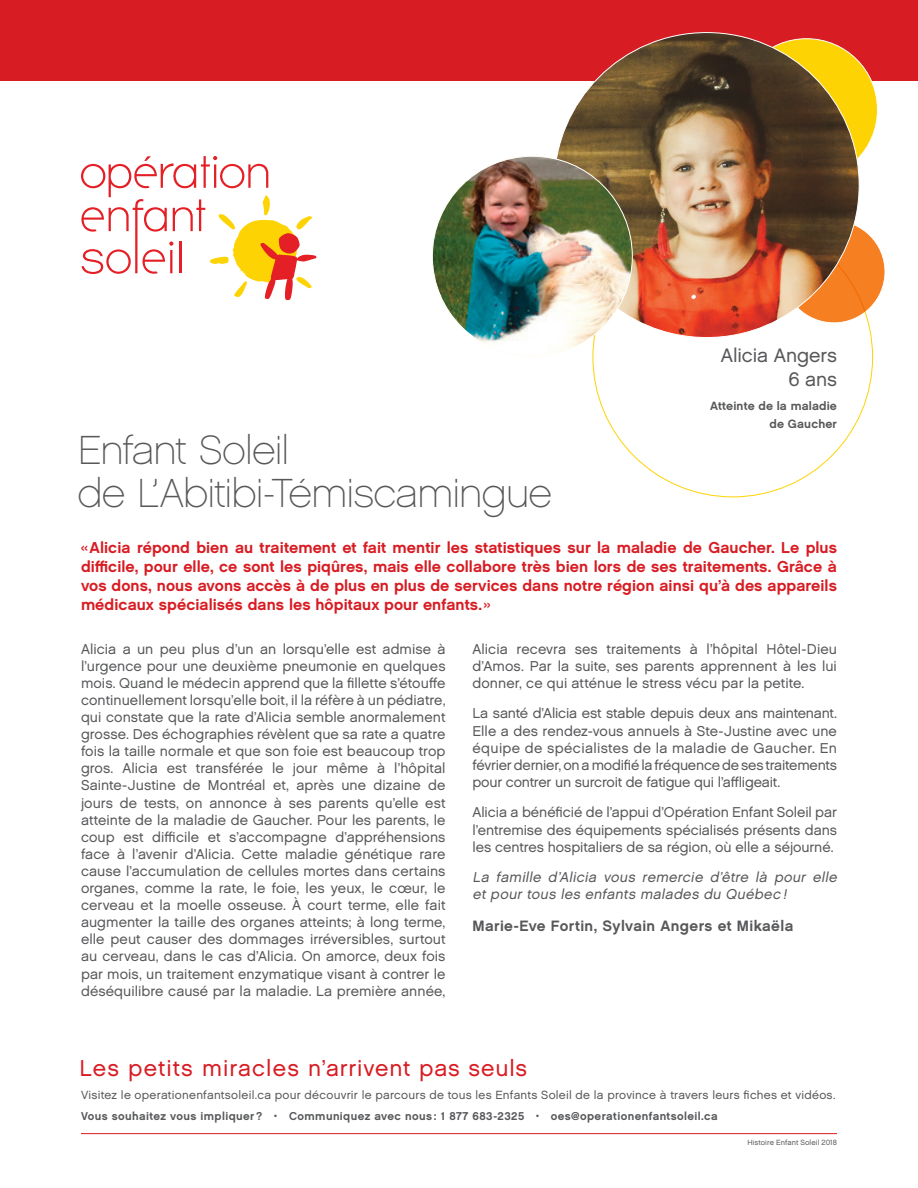
<style>
.page{position:relative;width:918px;height:1188px;background:#fff}
.page>*{position:absolute;margin:0;border:0;box-sizing:border-box;transform-origin:0 0}
.t1{font:40.5px/43.5px "Chalet Paris Nineteen Sixty";letter-spacing:-.02em;color:#57585a}
.t2{font:22.95px "Chalet London Nineteen Sixty";letter-spacing:.04em;color:#d81c23}
.t3{font:19.5px/23.4px "Chalet London Nineteen Sixty";letter-spacing:-.005em;color:#57585a;text-align:right}
.t4{font:15.75px/18.9px "Chalet New York Nineteen Sixty";letter-spacing:.005em;color:#d81c23;text-align:justify}
.t5{font:15px "Chalet New York Nineteen Sixty";letter-spacing:.025em;color:#57585a}
.t6{font:14.25px/17.1px "Chalet London Nineteen Sixty";letter-spacing:-.005em;color:#57585a;text-align:justify}
.t7{font:italic 14.25px/17.1px "Chalet London Nineteen Sixty";color:#57585a}
.t8{font:12px/18px "Chalet New York Nineteen Sixty";letter-spacing:.015em;color:#57585a;text-align:right}
.t9{font:11.85px "Chalet London Nineteen Sixty";letter-spacing:.02em;color:#57585a}
.t10{font:11.4px "Chalet New York Nineteen Sixty";letter-spacing:.035em;color:#57585a}
.t11{font:7.5px "Chalet London Nineteen Sixty";letter-spacing:.005em;color:#57585a}
</style>
<div class="page">
<div style="left:0;top:0;width:918px;height:81px;background:#d81c23"></div>
<svg style="left:81px;top:156px;width:235px;height:144px"></svg>
<hr style="left:81px;top:1133px;width:756px;height:1px;background:#d81c23">
<div style="left:736px;top:39px;width:142px;height:142px;background:#fed304;border-radius:50%"></div>
<div style="left:783px;top:221px;width:102px;height:102px;background:#f57f21;border-radius:50%"></div>
<img style="left:554px;top:33px;width:305px;height:305px;border-radius:152px">
<img style="left:432px;top:156px;width:200px;height:200px;border-radius:100px">
<h3 class="t3" style="left:721px;top:344px;width:118px">Alicia Angers<br>6 ans</h3>
<p class="t8" style="left:710px;top:397px;width:128px">Atteinte de la maladie de Gaucher</p>
<h1 class="t1" style="left:78px;top:428px;width:476px">Enfant Soleil<br>de L’Abitibi-Témiscamingue</h1>
<p class="t4" style="left:81px;top:538px;width:758px">«Alicia répond bien au traitement et fait mentir les statistiques sur la maladie de Gaucher. Le plus difficile, pour elle, ce sont les piqûres, mais elle collabore très bien lors de ses traitements. Grâce à vos dons, nous avons accès à de plus en plus de services dans notre région ainsi qu’à des appareils médicaux spécialisés dans les hôpitaux pour enfants. »</p>
<p class="t6" style="left:81px;top:640px;width:366px">Alicia a un peu plus d’un an lorsqu’elle est admise à l’urgence pour une deuxième pneumonie en quelques mois. Quand le médecin apprend que la fillette s’étouffe continuellement lorsqu’elle boit, il la réfère à un pédiatre, qui constate que la rate d’Alicia semble anormalement grosse. Des échographies révèlent que sa rate a quatre fois la taille normale et que son foie est beaucoup trop gros. Alicia est transférée le jour même à l’hôpital Sainte-Justine de Montréal et, après une dizaine de jours de tests, on annonce à ses parents qu’elle est atteinte de la maladie de Gaucher. Pour les parents, le coup est difficile et s’accompagne d’appréhensions face à l’avenir d’Alicia. Cette maladie génétique rare cause l’accumulation de cellules mortes dans certains organes, comme la rate, le foie, les yeux, le cœur, le cerveau et la moelle osseuse. À court terme, elle fait augmenter la taille des organes atteints; à long terme, elle peut causer des dommages irréversibles, surtout au cerveau, dans le cas d’Alicia. On amorce, deux fois par mois, un traitement enzymatique visant à contrer le déséquilibre causé par la maladie. La première année,</p>
<p class="t6" style="left:473px;top:640px;width:366px">Alicia recevra ses traitements à l’hôpital Hôtel-Dieu d’Amos. Par la suite, ses parents apprennent à les lui donner, ce qui atténue le stress vécu par la petite.</p>
<p class="t6" style="left:473px;top:705px;width:366px">La santé d’Alicia est stable depuis deux ans maintenant.<br>Elle a des rendez-vous annuels à Ste-Justine avec une équipe de spécialistes de la maladie de Gaucher. En février dernier, on a modifié la fréquence de ses traitements pour contrer un surcroit de fatigue qui l’affligeait.</p>
<p class="t6" style="left:473px;top:804px;width:366px">Alicia a bénéficié de l’appui d’Opération Enfant Soleil par l’entremise des équipements spécialisés présents dans les centres hospitaliers de sa région, où elle a séjourné.</p>
<p class="t7" style="left:472px;top:869px;width:369px">La famille d’Alicia vous remercie d’être là pour elle et pour tous les enfants malades du Québec !</p>
<p class="t5" style="left:472px;top:916px;width:322px">Marie-Eve Fortin, Sylvain Angers et Mikaëla</p>
<h2 class="t2" style="left:80px;top:1054px;width:449px">Les petits miracles n’arrivent pas seuls</h2>
<p class="t9" style="left:81px;top:1088px;width:756px">Visitez le operationenfantsoleil.ca pour découvrir le parcours de tous les Enfants Soleil de la province à travers leurs fiches et vidéos.</p>
<p class="t10" style="left:81px;top:1109px;width:638px">Vous souhaitez vous impliquer ? • Communiquez avec nous : 1 877 683-2325 • oes@operationenfantsoleil.ca</p>
<p class="t11" style="left:747px;top:1138px;width:91px">Histoire Enfant Soleil 2018</p>
</div>
